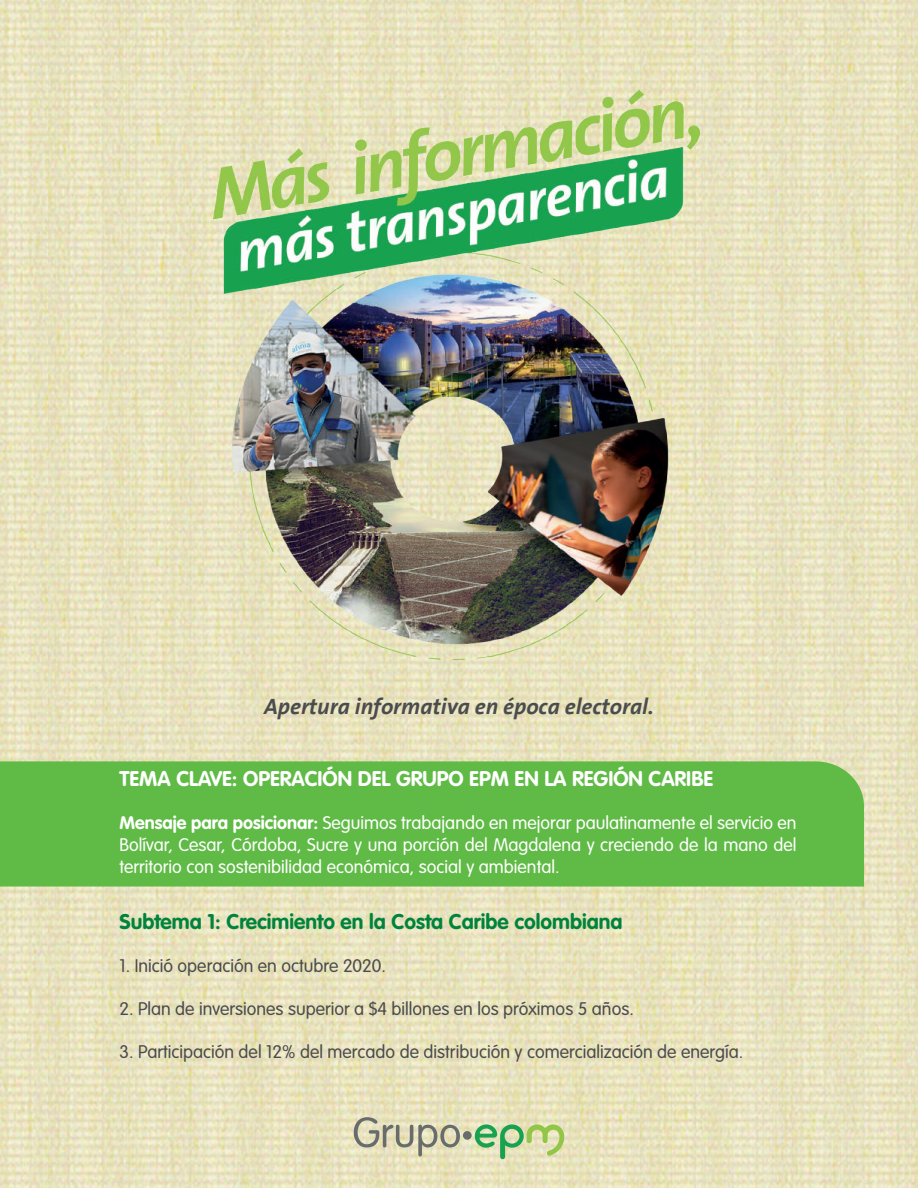
<style>
.page{position:relative;width:918px;height:1188px;background:#fff}
.page>*{position:absolute;margin:0;border:0;box-sizing:border-box;transform-origin:0 0}
.t1{font:italic 700 22.5px "The Sans B7";color:#4b4c4d}
.t2{font:700 21px "VAG Rounded Std";color:#fff}
.t3{font:700 21px "VAG Rounded Std";color:#00833d}
.t4{font:300 18px/21.6px "VAG Rounded Std";color:#fff;text-align:justify}
.t5{font:300 18px "VAG Rounded Std";color:#4b4c4d}
.s1{font-weight:700}
</style>
<div class="page">
<img style="left:0;top:0;width:918px;height:1188px">
<img style="left:200px;top:74px;width:518px;height:600px">
<div style="left:0;top:761px;width:864px;height:126px;background:#60bb46"></div>
<svg style="left:354px;top:1117px;width:106px;height:39px;background:#c8c5a9"></svg>
<svg style="left:475px;top:1124px;width:89px;height:35px;background:#b2d197"></svg>
<div style="left:463px;top:1131px;width:9px;height:9px;background:#686c6d;border-radius:50%"></div>
<p class="t1" style="left:264px;top:694px;width:391px">Apertura informativa en época electoral.</p>
<p class="t2" style="left:119px;top:767px;width:595px">TEMA CLAVE: OPERACIÓN DEL GRUPO EPM EN LA REGIÓN CARIBE</p>
<p class="t4" style="left:119px;top:813px;width:679px"><span class="s1">Mensaje para posicionar:</span> Seguimos trabajando en mejorar paulatinamente el servicio en Bolívar, Cesar, Córdoba, Sucre y una porción del Magdalena y creciendo de la mano del territorio con sostenibilidad económica, social y ambiental.</p>
<p class="t3" style="left:119px;top:910px;width:505px">Subtema 1: Crecimiento en la Costa Caribe colombiana</p>
<p class="t5" style="left:119px;top:956px;width:268px">1. Inició operación en octubre 2020.</p>
<p class="t5" style="left:119px;top:998px;width:516px">2. Plan de inversiones superior a $4 billones en los próximos 5 años.</p>
<p class="t5" style="left:119px;top:1041px;width:626px">3. Participación del 12% del mercado de distribución y comercialización de energía.</p>
</div>
